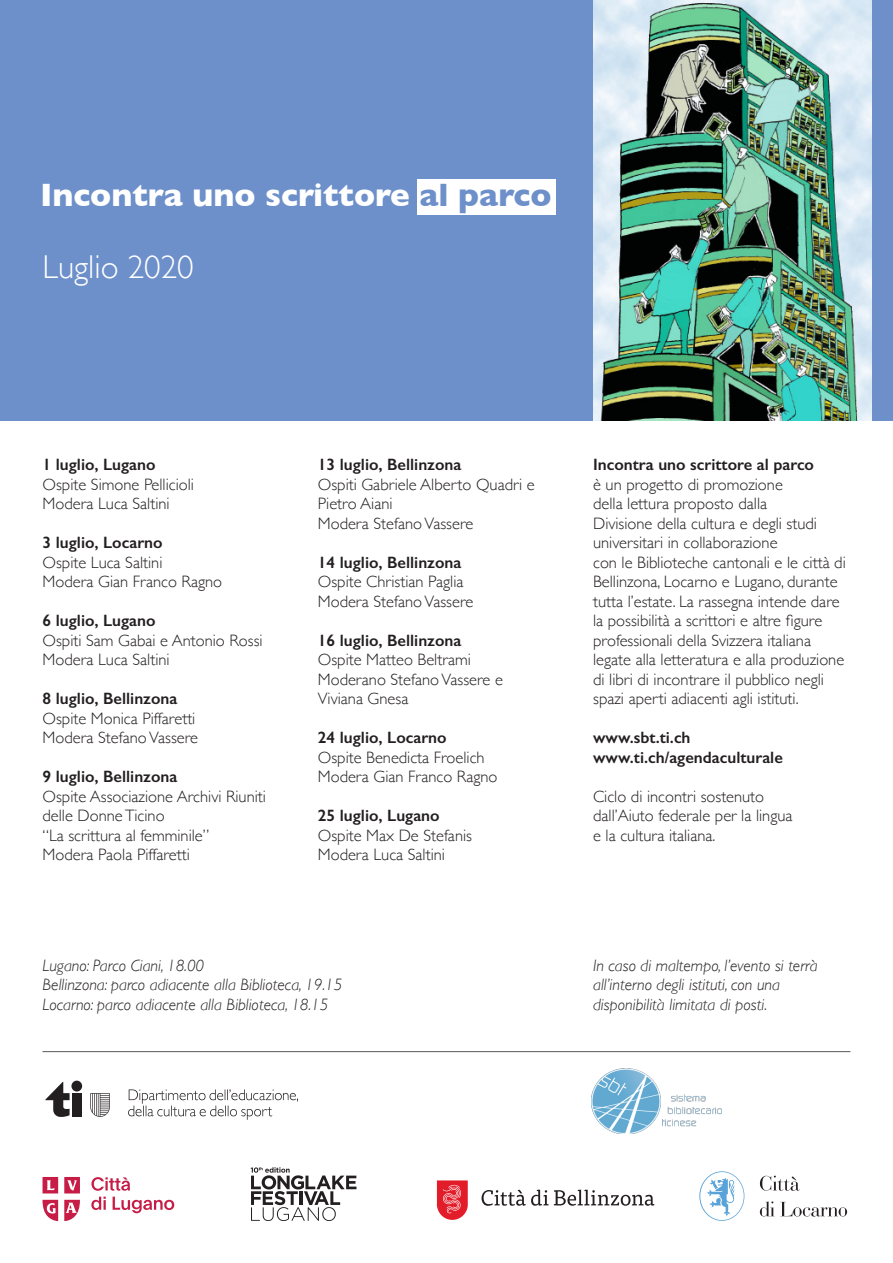
<style>
.page{position:relative;width:893px;height:1263px;background:#fff}
.page>*{position:absolute;margin:0;border:0;box-sizing:border-box;transform-origin:0 0}
.t1{font:700 33px "Gill Sans";color:#fff}
.t2{font:300 33px "Gill Sans";color:#fff}
.t3{font:300 16.5px/19.5px "Gill Sans";color:#231f20}
.t4{font:600 16.5px "Gill Sans";color:#231f20}
.t5{font:italic 300 16.5px "Gill Sans";color:#231f20}
.s1{color:#6d90ca}
</style>
<div class="page">
<div style="left:0;top:0;width:893px;height:421px;background:#6d90ca"></div>
<hr style="left:43px;top:1051px;width:807px;height:1px;background:#57585a">
<div style="left:417px;top:179px;width:138px;height:36px;background:#fff"></div>
<svg style="left:482px;top:1190px;width:172px;height:16px"></svg>
<svg style="left:437px;top:1180px;width:31px;height:40px"></svg>
<svg style="left:760px;top:1175px;width:87px;height:41px"></svg>
<svg style="left:699px;top:1171px;width:45px;height:50px"></svg>
<svg style="left:91px;top:1177px;width:83px;height:36px"></svg>
<svg style="left:64px;top:1177px;width:16px;height:16px"></svg>
<svg style="left:43px;top:1177px;width:15px;height:16px"></svg>
<svg style="left:43px;top:1200px;width:15px;height:21px"></svg>
<svg style="left:64px;top:1200px;width:16px;height:21px"></svg>
<svg style="left:251px;top:1167px;width:105px;height:54px"></svg>
<img style="left:591px;top:1068px;width:131px;height:65px">
<img style="left:593px;top:0;width:279px;height:421px">
<div style="left:72px;top:1093px;width:10px;height:23px;background:#231f20"></div>
<div style="left:71px;top:1080px;width:11px;height:11px;background:#231f20;border-radius:50%"></div>
<svg style="left:45px;top:1082px;width:25px;height:35px"></svg>
<svg style="left:90px;top:1093px;width:20px;height:24px"></svg>
<svg style="left:128px;top:1089px;width:170px;height:31px"></svg>
<p class="t1" style="left:40px;top:169px;width:513px">Incontra uno scrittore <span class="s1">al parco</span></p>
<p class="t2" style="left:43px;top:241px;width:153px">Luglio 2020</p>
<p class="t4" style="left:43px;top:455px;width:115px">1 luglio, Lugano</p>
<p class="t3" style="left:43px;top:474px;width:153px">Ospite Simone Pellicioli</p>
<p class="t3" style="left:43px;top:493px;width:129px">Modera Luca Saltini</p>
<p class="t4" style="left:43px;top:533px;width:122px">3 luglio, Locarno</p>
<p class="t3" style="left:43px;top:552px;width:121px">Ospite Luca Saltini</p>
<p class="t3" style="left:43px;top:571px;width:181px">Modera Gian Franco Ragno</p>
<p class="t4" style="left:43px;top:611px;width:115px">6 luglio, Lugano</p>
<p class="t3" style="left:43px;top:630px;width:222px">Ospiti Sam Gabai e Antonio Rossi</p>
<p class="t3" style="left:43px;top:649px;width:129px">Modera Luca Saltini</p>
<p class="t4" style="left:43px;top:689px;width:136px">8 luglio, Bellinzona</p>
<p class="t3" style="left:43px;top:708px;width:154px">Ospite Monica Piffaretti</p>
<p class="t3" style="left:43px;top:727px;width:157px">Modera Stefano Vassere</p>
<p class="t4" style="left:43px;top:767px;width:136px">9 luglio, Bellinzona</p>
<p class="t3" style="left:43px;top:786px;width:225px">Ospite Associazione Archivi Riuniti delle Donne Ticino</p>
<p class="t3" style="left:43px;top:825px;width:168px">“La scrittura al femminile”</p>
<p class="t3" style="left:43px;top:844px;width:149px">Modera Paola Piffaretti</p>
<p class="t4" style="left:318px;top:455px;width:145px">13 luglio, Bellinzona</p>
<p class="t3" style="left:318px;top:474px;width:218px">Ospiti Gabriele Alberto Quadri e<br>Pietro Aiani</p>
<p class="t3" style="left:318px;top:513px;width:157px">Modera Stefano Vassere</p>
<p class="t4" style="left:318px;top:552px;width:145px">14 luglio, Bellinzona</p>
<p class="t3" style="left:318px;top:571px;width:147px">Ospite Christian Paglia</p>
<p class="t3" style="left:318px;top:591px;width:157px">Modera Stefano Vassere</p>
<p class="t4" style="left:318px;top:630px;width:145px">16 luglio, Bellinzona</p>
<p class="t3" style="left:318px;top:649px;width:155px">Ospite Matteo Beltrami</p>
<p class="t3" style="left:318px;top:669px;width:187px">Moderano Stefano Vassere e</p>
<p class="t3" style="left:318px;top:688px;width:92px">Viviana Gnesa</p>
<p class="t4" style="left:318px;top:728px;width:130px">24 luglio, Locarno</p>
<p class="t3" style="left:318px;top:747px;width:168px">Ospite Benedicta Froelich</p>
<p class="t3" style="left:318px;top:766px;width:181px">Modera Gian Franco Ragno</p>
<p class="t4" style="left:318px;top:806px;width:123px">25 luglio, Lugano</p>
<p class="t3" style="left:318px;top:825px;width:156px">Ospite Max De Stefanis</p>
<p class="t3" style="left:318px;top:844px;width:129px">Modera Luca Saltini</p>
<p class="t5" style="left:43px;top:956px;width:163px">Lugano: Parco Ciani, 18.00</p>
<p class="t5" style="left:43px;top:976px;width:301px">Bellinzona: parco adiacente alla Biblioteca, 19.15</p>
<p class="t5" style="left:43px;top:995px;width:287px">Locarno: parco adiacente alla Biblioteca, 18.15</p>
<p class="t4" style="left:593px;top:455px;width:222px">Incontra uno scrittore al parco</p>
<p class="t3" style="left:593px;top:474px;width:191px">è un progetto di promozione</p>
<p class="t3" style="left:593px;top:493px;width:176px">della lettura proposto dalla</p>
<p class="t3" style="left:593px;top:513px;width:225px">Divisione della cultura e degli studi universitari in collaborazione</p>
<p class="t3" style="left:593px;top:552px;width:254px">con le Biblioteche cantonali e le città di Bellinzona, Locarno e Lugano, durante tutta l’estate. La rassegna intende dare la possibilità a scrittori e altre figure professionali della Svizzera italiana</p>
<p class="t3" style="left:593px;top:649px;width:253px">legate alla letteratura e alla produzione di libri di incontrare il pubblico negli spazi aperti adiacenti agli istituti.</p>
<p class="t4" style="left:593px;top:728px;width:99px">www.sbt.ti.ch</p>
<p class="t4" style="left:593px;top:747px;width:191px">www.ti.ch/agendaculturale</p>
<p class="t3" style="left:593px;top:786px;width:172px">Ciclo di incontri sostenuto</p>
<p class="t3" style="left:593px;top:805px;width:201px">dall’Aiuto federale per la lingua</p>
<p class="t3" style="left:593px;top:825px;width:124px">e la cultura italiana.</p>
<p class="t5" style="left:593px;top:956px;width:226px">In caso di maltempo, l’evento si terrà</p>
<p class="t5" style="left:593px;top:976px;width:188px">all’interno degli istituti, con una</p>
<p class="t5" style="left:593px;top:995px;width:175px">disponibilità limitata di posti.</p>
</div>
